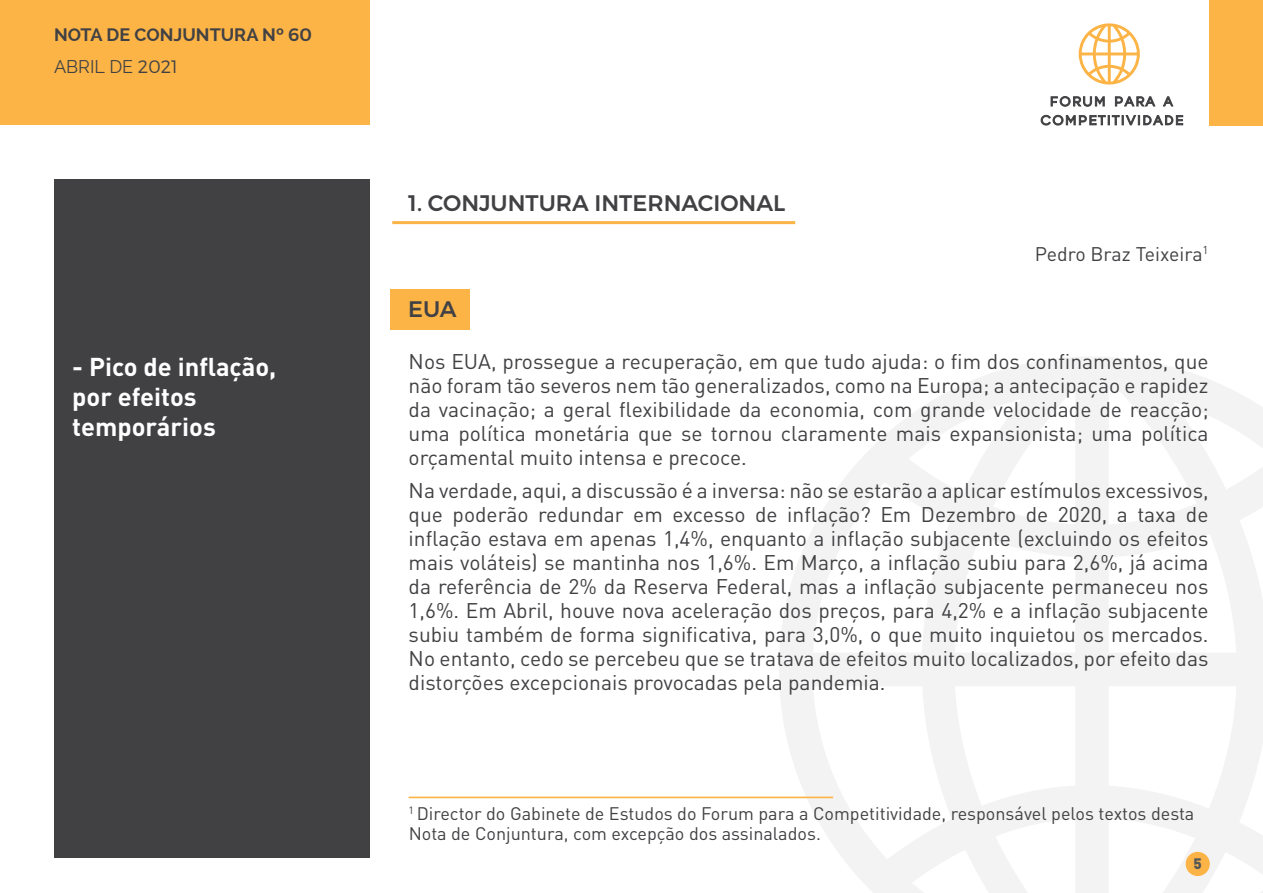
<style>
.page{position:relative;width:1263px;height:893px;background:#fff}
.page>*{position:absolute;margin:0;border:0;box-sizing:border-box;transform-origin:0 0}
.t1{font:700 25.5px/30px "DIN Pro";color:#fff}
.t2{font:500 22.5px "Montserrat";color:#414144}
.t3{font:21px/24px "DIN Pro";color:#414144;text-align:justify}
.t4{font:19.5px "DIN Pro";color:#414144}
.t5{font:18px/19.5px "DIN Pro";color:#414144}
.t6{font:700 18px/32px "Raleway";color:#414144}
.t7{font:900 15px "DIN Pro";color:#555859}
.s1{font-family:"Montserrat";font-weight:500}
.s2{font-weight:400}
.s3{font-family:"Montserrat";font-weight:300}
</style>
<div class="page">
<div style="left:54px;top:179px;width:316px;height:678px;background:#414144"></div>
<svg style="left:779px;top:357px;width:484px;height:536px"></svg>
<div style="left:0;top:0;width:370px;height:125px;background:#fcb447"></div>
<div style="left:1210px;top:0;width:53px;height:125px;background:#fcb447"></div>
<svg style="left:1079px;top:23px;width:61px;height:62px"></svg>
<svg style="left:1050px;top:96px;width:55px;height:11px"></svg>
<svg style="left:1115px;top:96px;width:41px;height:11px"></svg>
<svg style="left:1162px;top:96px;width:12px;height:11px"></svg>
<svg style="left:1040px;top:114px;width:143px;height:12px"></svg>
<div style="left:1185px;top:852px;width:25px;height:24px;background:#fcb447;border-radius:50%"></div>
<div style="left:391px;top:289px;width:79px;height:41px;background:#fcb447"></div>
<hr style="left:392px;top:221px;width:403px;height:3px;background:#fcb447">
<hr style="left:409px;top:797px;width:424px;height:1px;background:#fcb447">
<p class="t6" style="left:54px;top:19px;width:259px">NOTA DE CONJUNTURA Nº <span class="s1">60<br></span><span class="s2">ABRIL DE</span> <span class="s3">2021</span></p>
<p class="t2" style="left:408px;top:189px;width:379px">1. CONJUNTURA INTERNACIONAL</p>
<p class="t2" style="left:408px;top:296px;width:50px">EUA</p>
<p class="t4" style="left:1035px;top:240px;width:175px">Pedro Braz Teixeira<sup>1</sup></p>
<p class="t1" style="left:72px;top:351px;width:206px">- Pico de inflação, por efeitos temporários</p>
<p class="t3" style="left:409px;top:349px;width:801px">Nos EUA, prossegue a recuperação, em que tudo ajuda: o fim dos confinamentos, que não foram tão severos nem tão generalizados, como na Europa; a antecipação e rapidez da vacinação; a geral flexibilidade da economia, com grande velocidade de reacção; uma política monetária que se tornou claramente mais expansionista; uma política orçamental muito intensa e precoce.</p>
<p class="t3" style="left:409px;top:477px;width:801px">Na verdade, aqui, a discussão é a inversa: não se estarão a aplicar estímulos excessivos, que poderão redundar em excesso de inflação? Em Dezembro de 2020, a taxa de inflação estava em apenas 1,4%, enquanto a inflação subjacente (excluindo os efeitos mais voláteis) se mantinha nos 1,6%. Em Março, a inflação subiu para 2,6%, já acima da referência de 2% da Reserva Federal, mas a inflação subjacente permaneceu nos 1,6%. Em Abril, houve nova aceleração dos preços, para 4,2% e a inflação subjacente subiu também de forma significativa, para 3,0%, o que muito inquietou os mercados.<br>No entanto, cedo se percebeu que se tratava de efeitos muito localizados, por efeito das distorções excepcionais provocadas pela pandemia.</p>
<p class="t5" style="left:409px;top:803px;width:787px"><sup>1</sup> Director do Gabinete de Estudos do Forum para a Competitividade, responsável pelos textos desta<br>Nota de Conjuntura, com excepção dos assinalados.</p>
<p class="t7" style="left:1193px;top:853px;width:10px">5</p>
</div>
